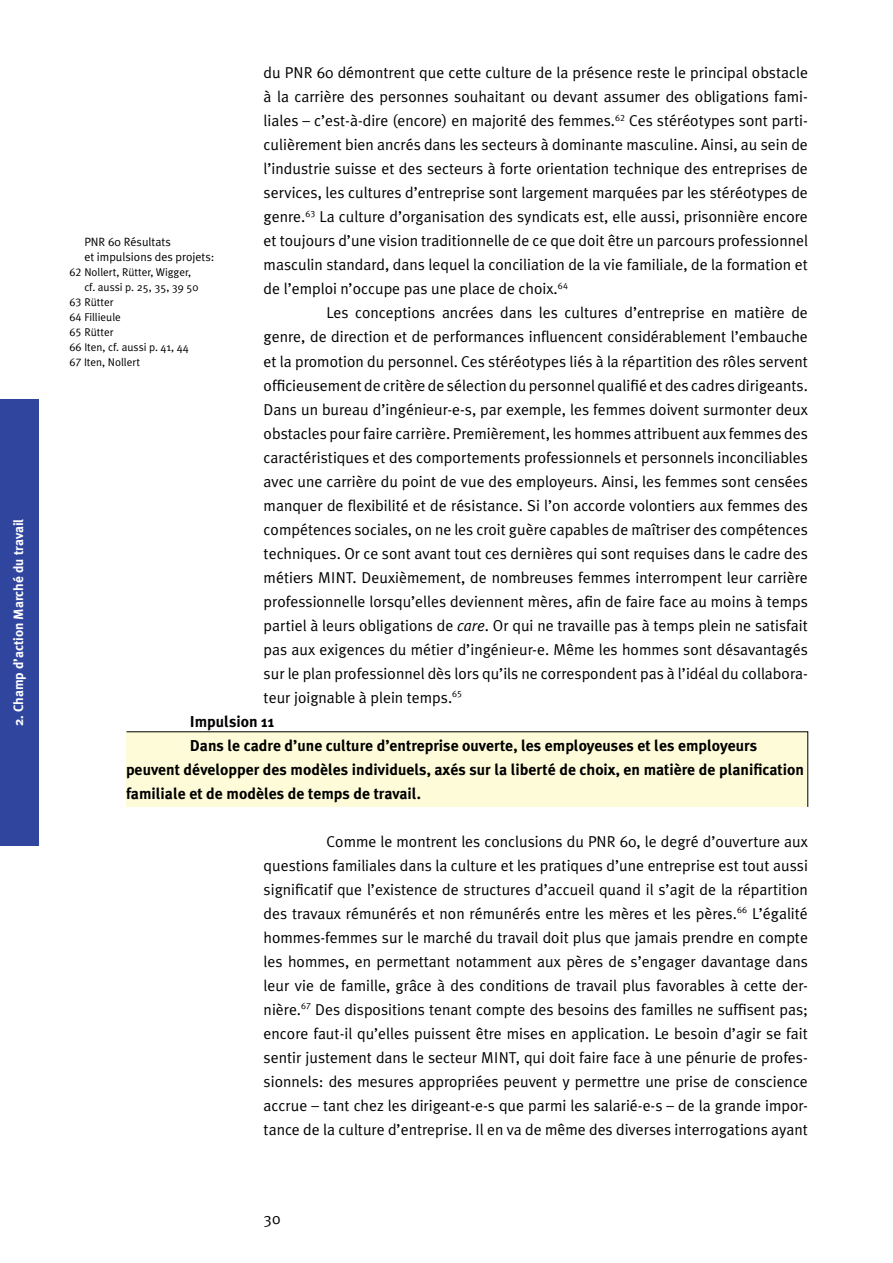
<style>
.page{position:relative;width:893px;height:1263px;background:#fff}
.page>*{position:absolute;margin:0;border:0;box-sizing:border-box;transform-origin:0 0}
.t1{font:15.75px/24px "Meta Plus Normal";color:#000;text-align:justify}
.t2{font:700 15.75px "Meta Plus";color:#000}
.t3{font:700 13.5px "Meta Plus";color:#fff}
.t4{font:12px/15px "Meta Plus Normal";color:#000}
.t5{font:11.25px "Meta Plus Normal";color:#000}
.s1{font-family:"Meta Plus Normal Caps"}
.s2{font-style:italic}
</style>
<div class="page">
<div style="left:0;top:399px;width:38px;height:447px;background:#30459e"></div>
<div style="left:126px;top:731px;width:682px;height:76px;background:#fefcd8"></div>
<p class="t3" style="left:11px;top:726px;width:209px;rotate:-90deg">2. Champ d’action Marché du travail</p>
<p class="t4" style="left:84px;top:234px;width:132px">PNR 60 Résultats<br>et impulsions des projets:</p>
<p class="t5" style="left:69px;top:266px;width:123px"><span class="s1">62</span> Nollert, Rütter, Wigger,</p>
<p class="t5" style="left:84px;top:281px;width:116px">cf. aussi p. 25, 35, 39 50</p>
<p class="t5" style="left:69px;top:296px;width:46px"><span class="s1">63</span> Rütter</p>
<p class="t5" style="left:69px;top:311px;width:53px"><span class="s1">64</span> Fillieule</p>
<p class="t5" style="left:69px;top:326px;width:46px"><span class="s1">65</span> Rütter</p>
<p class="t5" style="left:69px;top:341px;width:121px"><span class="s1">66</span> Iten, cf. aussi p. 41, 44</p>
<p class="t5" style="left:69px;top:356px;width:72px"><span class="s1">67</span> Iten, Nollert</p>
<p class="t1" style="left:264px;top:61px;width:546px">du PNR 60 démontrent que cette culture de la présence reste le principal obstacle</p>
<p class="t1" style="left:264px;top:85px;width:546px">à la carrière des personnes souhaitant ou devant assumer des obligations fami-</p>
<p class="t1" style="left:264px;top:109px;width:546px">liales – c’est-à-dire (encore) en majorité des femmes.<sup>62</sup> Ces stéréotypes sont parti-</p>
<p class="t1" style="left:264px;top:133px;width:546px">culièrement bien ancrés dans les secteurs à dominante masculine. Ainsi, au sein de</p>
<p class="t1" style="left:264px;top:157px;width:546px">l’industrie suisse et des secteurs à forte orientation technique des entreprises de</p>
<p class="t1" style="left:264px;top:181px;width:546px">services, les cultures d’entreprise sont largement marquées par les stéréotypes de</p>
<p class="t1" style="left:264px;top:205px;width:546px">genre.<sup>63</sup> La culture d’organisation des syndicats est, elle aussi, prisonnière encore</p>
<p class="t1" style="left:264px;top:229px;width:546px">et toujours d’une vision traditionnelle de ce que doit être un parcours professionnel</p>
<p class="t1" style="left:264px;top:253px;width:546px">masculin standard, dans lequel la conciliation de la vie familiale, de la formation et</p>
<p class="t1" style="left:264px;top:277px;width:306px">de l’emploi n’occupe pas une place de choix.<sup>64</sup></p>
<p class="t1" style="left:327px;top:301px;width:483px">Les conceptions ancrées dans les cultures d’entreprise en matière de</p>
<p class="t1" style="left:264px;top:325px;width:546px">genre, de direction et de performances influencent considérablement l’embauche</p>
<p class="t1" style="left:264px;top:349px;width:546px">et la promotion du personnel. Ces stéréotypes liés à la répartition des rôles servent</p>
<p class="t1" style="left:264px;top:373px;width:546px">officieusement de critère de sélection du personnel qualifié et des cadres dirigeants.</p>
<p class="t1" style="left:264px;top:397px;width:546px">Dans un bureau d’ingénieur-e-s, par exemple, les femmes doivent surmonter deux</p>
<p class="t1" style="left:264px;top:421px;width:546px">obstacles pour faire carrière. Premièrement, les hommes attribuent aux femmes des</p>
<p class="t1" style="left:264px;top:445px;width:546px">caractéristiques et des comportements professionnels et personnels inconciliables</p>
<p class="t1" style="left:264px;top:469px;width:546px">avec une carrière du point de vue des employeurs. Ainsi, les femmes sont censées</p>
<p class="t1" style="left:264px;top:493px;width:546px">manquer de flexibilité et de résistance. Si l’on accorde volontiers aux femmes des</p>
<p class="t1" style="left:264px;top:517px;width:546px">compétences sociales, on ne les croit guère capables de maîtriser des compétences</p>
<p class="t1" style="left:264px;top:541px;width:546px">techniques. Or ce sont avant tout ces dernières qui sont requises dans le cadre des</p>
<p class="t1" style="left:264px;top:565px;width:546px">métiers MINT. Deuxièmement, de nombreuses femmes interrompent leur carrière</p>
<p class="t1" style="left:264px;top:589px;width:546px">professionnelle lorsqu’elles deviennent mères, afin de faire face au moins à temps</p>
<p class="t1" style="left:264px;top:613px;width:546px">partiel à leurs obligations de <span class="s2">care</span>. Or qui ne travaille pas à temps plein ne satisfait</p>
<p class="t1" style="left:264px;top:637px;width:546px">pas aux exigences du métier d’ingénieur-e. Même les hommes sont désavantagés</p>
<p class="t1" style="left:264px;top:661px;width:546px">sur le plan professionnel dès lors qu’ils ne correspondent pas à l’idéal du collabora-</p>
<p class="t1" style="left:264px;top:685px;width:200px">teur joignable à plein temps.<sup>65</sup></p>
<p class="t2" style="left:190px;top:712px;width:86px">Impulsion 11</p>
<p class="t2" style="left:190px;top:736px;width:569px">Dans le cadre d’une culture d’entreprise ouverte, les employeuses et les employeurs</p>
<p class="t2" style="left:126px;top:760px;width:679px">peuvent développer des modèles individuels, axés sur la liberté de choix, en matière de planification</p>
<p class="t2" style="left:126px;top:784px;width:296px">familiale et de modèles de temps de travail.</p>
<p class="t1" style="left:264px;top:829px;width:546px;text-indent:63px">Comme le montrent les conclusions du PNR 60, le degré d’ouverture aux questions familiales dans la culture et les pratiques d’une entreprise est tout aussi significatif que l’existence de structures d’accueil quand il s’agit de la répartition des travaux rémunérés et non rémunérés entre les mères et les pères.<sup>66</sup> L’égalité hommes-femmes sur le marché du travail doit plus que jamais prendre en compte les hommes, en permettant notamment aux pères de s’engager davantage dans leur vie de famille, grâce à des conditions de travail plus favorables à cette der&shy;nière.<sup>67</sup> Des dispositions tenant compte des besoins des familles ne suffisent pas; encore faut-il qu’elles puissent être mises en application. Le besoin d’agir se fait sentir justement dans le secteur MINT, qui doit faire face à une pénurie de profes&shy;sionnels: des mesures appropriées peuvent y permettre une prise de conscience accrue – tant chez les dirigeant-e-s que parmi les salarié-e-s – de la grande impor&shy;tance de la culture d’entreprise. Il en va de même des diverses interrogations ayant</p>
<p class="t1" style="left:264px;top:1207px;width:18px">30</p>
</div>
